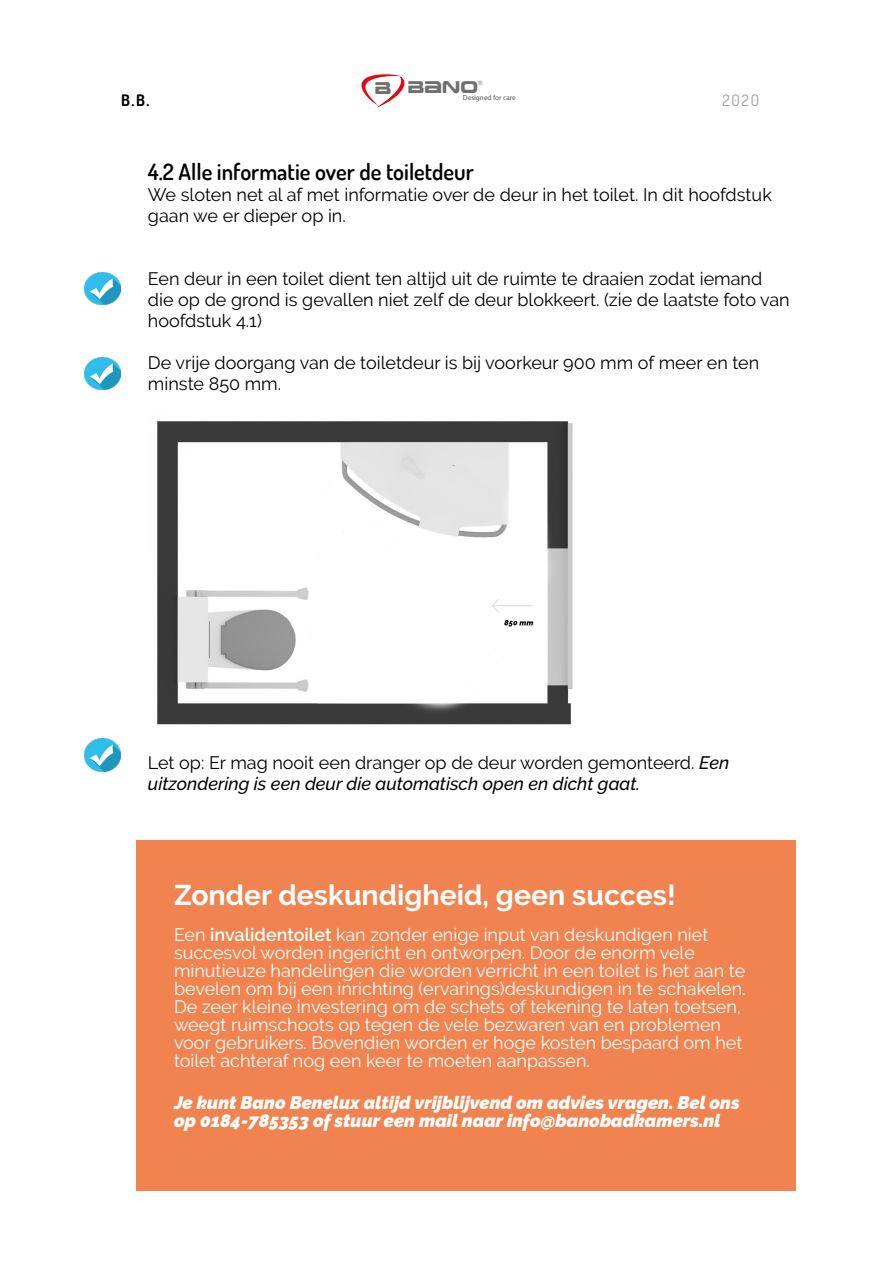
<style>
.page{position:relative;width:893px;height:1263px;background:#fff}
.page>*{position:absolute;margin:0;border:0;box-sizing:border-box;transform-origin:0 0}
.t1{font:700 28.5px "Raleway";color:#fff}
.t2{font:600 22.5px "Dosis";color:#000}
.t3{font:18px/18px "Raleway";color:#fff}
.t4{font:18px/21px "Raleway";color:#000}
.t5{font:italic 900 18px/18px "Raleway";color:#fff}
.t6{font:italic 500 18px/21px "Raleway";color:#000}
.t7{font:16.8px "Earth Normal";color:#706f6f}
.t8{font:700 15.75px "Dosis";color:#000}
.t9{font:15.75px "Dosis";color:#9d9d9c}
.t10{font:7.2px "Myriad Pro";color:#575756}
.t11{font:6px "Helvetica";color:#706f6f}
.s1{font-weight:400;font-style:normal}
.s2{font-weight:600}
</style>
<div class="page">
<svg style="left:361px;top:74px;width:44px;height:34px"></svg>
<img style="left:85px;top:272px;width:36px;height:33px">
<img style="left:85px;top:357px;width:36px;height:33px">
<img style="left:157px;top:421px;width:416px;height:304px">
<img style="left:85px;top:739px;width:36px;height:32px">
<div style="left:136px;top:840px;width:660px;height:351px;background:#f08350"></div>
<p class="t7" style="left:375px;top:76px;width:105px">B BANO</p>
<p class="t11" style="left:478px;top:78px;width:6px">®</p>
<p class="t10" style="left:463px;top:93px;width:54px">Designed for care</p>
<p class="t8" style="left:121px;top:90px;width:30px">B.B.</p>
<p class="t9" style="left:723px;top:90px;width:38px">2020</p>
<p class="t2" style="left:148px;top:158px;width:327px">4.2 Alle informatie over de toiletdeur</p>
<p class="t4" style="left:148px;top:185px;width:625px">We sloten net al af met informatie over de deur in het toilet. In dit hoofdstuk gaan we er dieper op in.</p>
<p class="t4" style="left:148px;top:269px;width:643px">Een deur in een toilet dient ten altijd uit de ruimte te draaien zodat iemand die op de grond is gevallen niet zelf de deur blokkeert. (zie de laatste foto van hoofdstuk 4.1)</p>
<p class="t4" style="left:148px;top:353px;width:613px">De vrije doorgang van de toiletdeur is bij voorkeur 900 mm of meer en ten minste 850 mm.</p>
<p class="t6" style="left:148px;top:752px;width:583px"><span class="s1">Let op: Er mag nooit een dranger op de deur worden gemonteerd.</span> Een uitzondering is een deur die automatisch open en dicht gaat.</p>
<h1 class="t1" style="left:174px;top:879px;width:503px">Zonder deskundigheid, geen succes!</h1>
<p class="t3" style="left:174px;top:926px;width:573px">Een <span class="s2">invalidentoilet</span> kan zonder enige input van deskundigen niet succesvol worden ingericht en ontworpen. Door de enorm vele minutieuze handelingen die worden verricht in een toilet is het aan te bevelen om bij een inrichting (ervarings)deskundigen in te schakelen.<br>De zeer kleine investering om de schets of tekening te laten toetsen, weegt ruimschoots op tegen de vele bezwaren van en problemen voor gebruikers. Bovendien worden er hoge kosten bespaard om het toilet achteraf nog een keer te moeten aanpassen.</p>
<p class="t5" style="left:174px;top:1094px;width:567px">Je kunt Bano Benelux altijd vrijblijvend om advies vragen. Bel ons op 0184-785353 of stuur een mail naar info@banobadkamers.nl</p>
</div>
